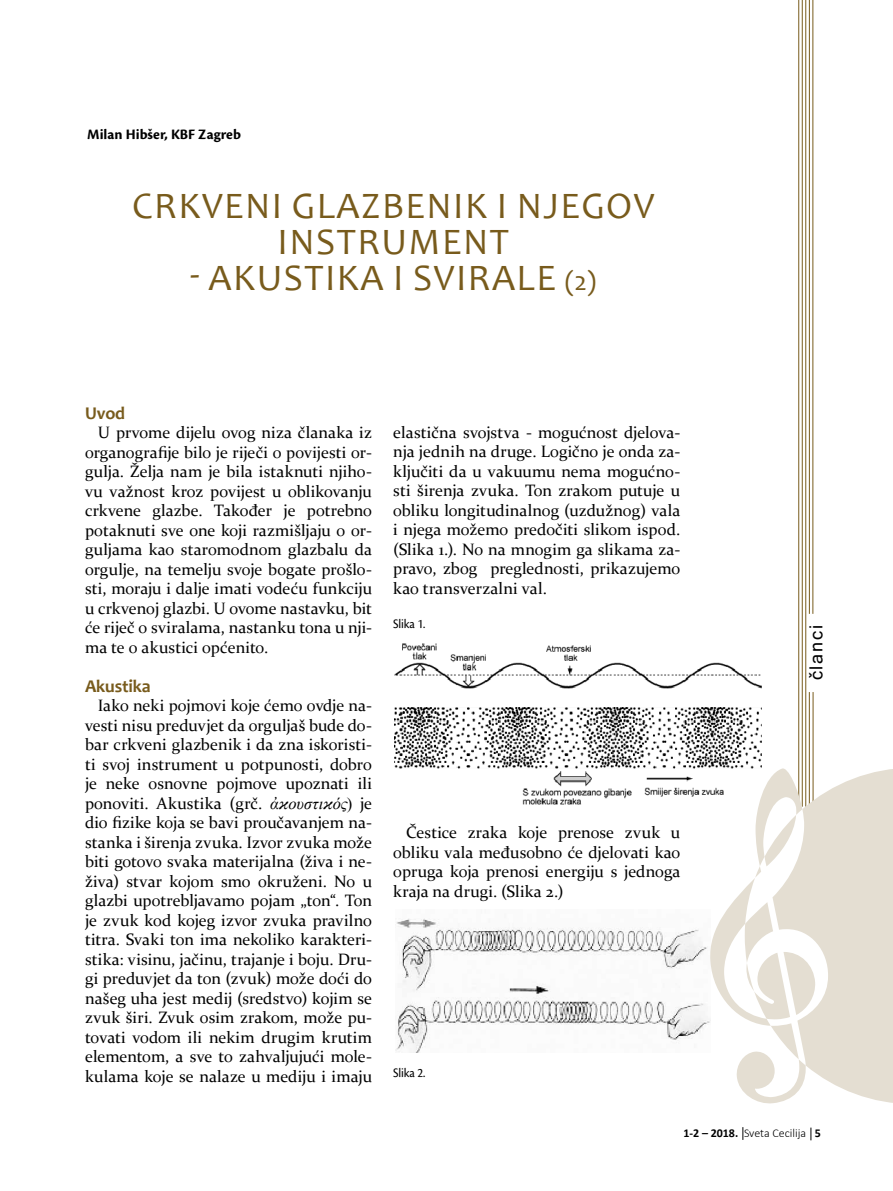
<style>
.page{position:relative;width:893px;height:1191px;background:#fff}
.page>*{position:absolute;margin:0;border:0;box-sizing:border-box;transform-origin:0 0}
.t1{font:37.5px "Candara";letter-spacing:.04em;color:#785b1c}
.t2{font:700 18px "Candara";letter-spacing:-.01em;color:#785b1c}
.t3{font:18px "Microsoft Sans Serif";letter-spacing:.1em;color:#000}
.t4{font:16.5px/19.5px "Constantia";letter-spacing:.005em;color:#000;text-align:justify}
.t5{font:700 15px "Cronos Pro";color:#000}
.t6{font:13.5px "Cronos Pro";letter-spacing:-.01em;color:#000;scale:.94 1}
.t7{font:300 12px "Calibri";color:#000}
.s1{font-size:27px}
.s2{font-family:"Times New Roman";font-style:italic}
.s3{font-family:"Times New Roman"}
.s4{font-weight:700}
</style>
<div class="page">
<svg style="left:810px;top:1127px;width:1px;height:13px"></svg>
<svg style="left:742px;top:1127px;width:1px;height:12px"></svg>
<img style="left:395px;top:643px;width:367px;height:162px">
<img style="left:395px;top:918px;width:313px;height:134px">
<hr style="left:802px;top:0;width:1px;height:806px;background:#785b1c">
<hr style="left:813px;top:0;width:1px;height:614px;background:#785b1c">
<hr style="left:798px;top:0;width:1px;height:806px;background:#785b1c">
<hr style="left:809px;top:0;width:1px;height:614px;background:#785b1c">
<hr style="left:805px;top:0;width:1px;height:806px;background:#785b1c">
<hr style="left:809px;top:692px;width:1px;height:114px;background:#785b1c">
<hr style="left:813px;top:692px;width:1px;height:114px;background:#785b1c">
<svg style="left:708px;top:766px;width:185px;height:338px"></svg>
<p class="t5" style="left:87px;top:126px;width:155px">Milan Hibšer, KBF Zagreb</p>
<h1 class="t1" style="left:132px;top:182px;width:44px">CRKVENI</h1>
<h1 class="t1" style="left:292px;top:182px;width:47px">GLAZBENIK</h1>
<h1 class="t1" style="left:497px;top:182px;width:134px">INJEGOV</h1>
<h1 class="t1" style="left:278px;top:218px;width:24px">INSTRUMENT</h1>
<h1 class="t1" style="left:190px;top:254px;width:408px">- AKUSTIKA I SVIRALE <span class="s1">(2)</span></h1>
<p class="t2" style="left:85px;top:401px;width:42px">Uvod</p>
<p class="t4" style="left:85px;top:422px;width:289px;text-indent:13px">U prvome dijelu ovog niza članaka iz organografije bilo je riječi o povijesti or&shy;gulja. Želja nam je bila istaknuti njiho&shy;vu važnost kroz povijest u oblikovanju crkvene glazbe. Također je potrebno potaknuti sve one koji razmišljaju o or&shy;guljama kao staromodnom glazbalu da orgulje, na temelju svoje bogate prošlo&shy;sti, moraju i dalje imati vodeću funkciju u crkvenoj glazbi. U ovome nastavku, bit će riječ o sviralama, nastanku tona u nji&shy;ma te o akustici općenito.</p>
<p class="t2" style="left:85px;top:674px;width:67px">Akustika</p>
<p class="t4" style="left:85px;top:695px;width:289px;text-indent:13px">Iako neki pojmovi koje ćemo ovdje na&shy;vesti nisu preduvjet da orguljaš bude do&shy;bar crkveni glazbenik i da zna iskoristi&shy;ti svoj instrument u potpunosti, dobro je neke osnovne pojmove upoznati ili ponoviti. Akustika (grč. <span class="s2">ἀϰουστıϰός</span><span class="s3">)</span> je dio fizike koja se bavi proučavanjem na&shy;stanka i širenja zvuka. Izvor zvuka može biti gotovo svaka materijalna (živa i ne&shy;živa) stvar kojom smo okruženi. No u glazbi upotrebljavamo pojam „ton“. Ton je zvuk kod kojeg izvor zvuka pravilno titra. Svaki ton ima nekoliko karakteri&shy;stika: visinu, jačinu, trajanje i boju. Dru&shy;gi preduvjet da ton (zvuk) može doći do našeg uha jest medij (sredstvo) kojim se zvuk širi. Zvuk osim zrakom, može pu&shy;tovati vodom ili nekim drugim krutim elementom, a sve to zahvaljujući mole&shy;kulama koje se nalaze u mediju i imaju</p>
<p class="t4" style="left:393px;top:422px;width:289px">elastična svojstva - mogućnost djelova&shy;nja jednih na druge. Logično je onda za&shy;ključiti da u vakuumu nema mogućno&shy;sti širenja zvuka. Ton zrakom putuje u obliku longitudinalnog (uzdužnog) vala i njega možemo predočiti slikom ispod. (Slika 1.). No na mnogim ga slikama za&shy;pravo, zbog preglednosti, prikazujemo kao transverzalni val.</p>
<p class="t6" style="left:393px;top:616px;width:36px">Slika 1.</p>
<p class="t4" style="left:393px;top:822px;width:289px;text-indent:13px">Čestice zraka koje prenose zvuk u obliku vala međusobno će djelovati kao opruga koja prenosi energiju s jednoga kraja na drugi. (Slika 2.)</p>
<p class="t6" style="left:393px;top:1065px;width:36px">Slika 2.</p>
<p class="t3" style="left:805px;top:680px;width:57px;rotate:-90deg">članci</p>
<p class="t7" style="left:683px;top:1125px;width:139px"><span class="s4">1-2 – 2018.</span> Sveta Cecilija <span class="s4">5</span></p>
</div>
